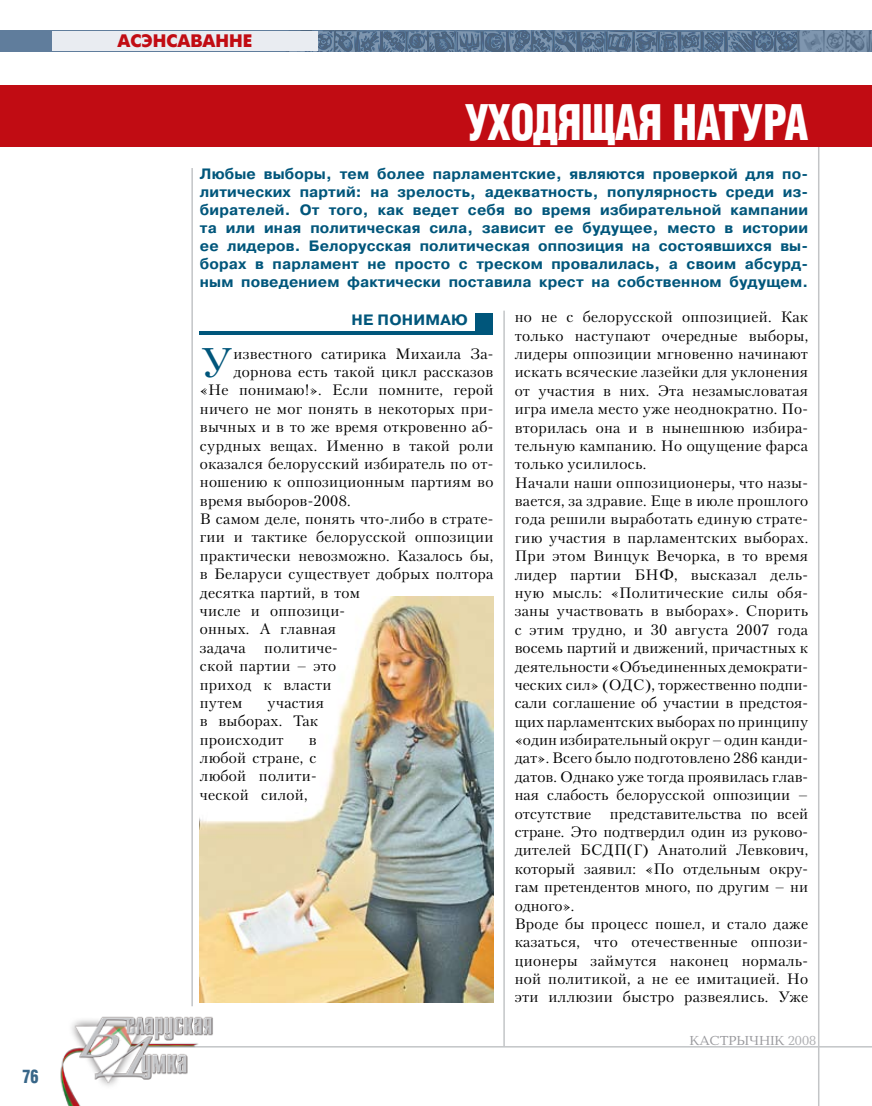
<style>
.page{position:relative;width:872px;height:1106px;background:#fff}
.page>*{position:absolute;margin:0;border:0;box-sizing:border-box;transform-origin:0 0}
.t1{font:700 47.85px "AG Letterica Cond L";letter-spacing:-.02em;color:#fff;scale:.9 1}
.t2{font:41.25px "Petersburg C";color:#00567b}
.t3{font:18px "Futuris Extra C";color:#c10c13}
.t4{font:700 18px "AG Letterica Cond L";color:#386688;scale:.9 1}
.t5{font:15px/18.3px "Petersburg C";letter-spacing:.015em;color:#000}
.t6{font:700 15px/18px "Pragmatica C";letter-spacing:.01em;color:#00567b;text-align:justify}
.t7{font:13.5px "Baltica C";color:#97979b}
.s1{color:#aeafb2}
</style>
<div class="page">
<img style="left:285px;top:30px;width:587px;height:1px">
<svg style="left:0;top:31px;width:871px;height:21px;background:#5f7995"></svg>
<div style="left:52px;top:31px;width:266px;height:20px;background:#e9ecf1"></div>
<hr style="left:146px;top:1046px;width:726px;height:1px;background:#c3c5c7">
<img style="left:60px;top:983px;width:170px;height:123px">
<svg style="left:871px;top:31px;width:1px;height:21px"></svg>
<hr style="left:818px;top:135px;width:1px;height:971px;background:#c3c5c7">
<hr style="left:191px;top:168px;width:2px;height:838px;background:#c3c5c7">
<hr style="left:503px;top:311px;width:2px;height:735px;background:#c3c5c7">
<div style="left:0;top:85px;width:872px;height:61px;background:#c10c13"></div>
<div style="left:475px;top:313px;width:18px;height:21px;background:#00567b"></div>
<hr style="left:199px;top:332px;width:294px;height:3px;background:#00567b">
<img style="left:200px;top:597px;width:293px;height:405px">
<p class="t4" style="left:23px;top:1065px;width:20px">76</p>
<p class="t3" style="left:118px;top:31px;width:136px">АСЭНСАВАННЕ</p>
<h1 class="t1" style="left:465px;top:94px;width:383px">УХОДЯЩАЯ НАТУРА</h1>
<p class="t6" style="left:200px;top:165px;width:610px">Любые выборы, тем более парламентские, являются проверкой для по&shy;литических партий: на зрелость, адекватность, популярность среди из&shy;бирателей. От того, как ведет себя во время избирательной кампании та или иная политическая сила, зависит ее будущее, место в истории ее лидеров. Белорусская политическая оппозиция на состоявшихся вы&shy;борах в парламент не просто с треском провалилась, а своим абсурд&shy;ным поведением фактически поставила крест на собственном будущем.</p>
<p class="t5" style="left:514px;top:308px;width:295px">но не с белорусской оппозицией. Как только наступают очередные выборы, лидеры оппозиции мгновенно начинают искать всяческие лазейки для уклонения от участия в них. Эта незамысловатая игра имела место уже неоднократно. По&shy;вторилась она и в нынешнюю избира&shy;тельную кампанию. Но ощущение фарса только усилилось.<br>Начали наши оппозиционеры, что назы&shy;вается, за здравие. Еще в июле прошлого года решили выработать единую страте&shy;гию участия в парламентских выборах.<br>При этом Винцук Вечорка, в то время лидер партии БНФ, высказал дель&shy;ную мысль: «Политические силы обя&shy;заны участвовать в выборах». Спорить с этим трудно, и 30 августа 2007 года восемь партий и движений, причастных к деятельности «Объединенных демократи&shy;ческих сил» (ОДС), торжественно подпи&shy;сали соглашение об участии в предстоя&shy;щих парламентских выборах по принципу «один избирательный округ – один канди&shy;дат». Всего было подготовлено 286 канди&shy;датов. Однако уже тогда проявилась глав&shy;ная слабость белорусской оппозиции – отсутствие представительства по всей стране. Это подтвердил один из руково&shy;дителей БСДП(Г) Анатолий Левкович, который заявил: «По отдельным окру&shy;гам претендентов много, по другим – ни одного».<br>Вроде бы процесс пошел, и стало даже казаться, что отечественные оппози&shy;ционеры займутся наконец нормаль&shy;ной политикой, а не ее имитацией. Но эти иллюзии быстро развеялись. Уже</p>
<p class="t6" style="left:351px;top:311px;width:118px">Не понимаю</p>
<h2 class="t2" style="left:200px;top:338px;width:35px">У</h2>
<p class="t5" style="left:234px;top:344px;width:261px">известного сатирика Михаила За-</p>
<p class="t5" style="left:234px;top:362px;width:261px">дорнова есть такой цикл рассказов</p>
<p class="t5" style="left:200px;top:381px;width:295px">«Не понимаю!». Если помните, герой</p>
<p class="t5" style="left:200px;top:399px;width:295px">ничего не мог понять в некоторых при-</p>
<p class="t5" style="left:200px;top:417px;width:295px">вычных и в то же время откровенно аб-</p>
<p class="t5" style="left:200px;top:436px;width:295px">сурдных вещах. Именно в такой роли</p>
<p class="t5" style="left:200px;top:454px;width:295px">оказался белорусский избиратель по от-</p>
<p class="t5" style="left:200px;top:473px;width:295px">ношению к оппозиционным партиям во</p>
<p class="t5" style="left:200px;top:491px;width:152px">время выборов-2008.</p>
<p class="t5" style="left:200px;top:509px;width:295px">В самом деле, понять что-либо в страте-</p>
<p class="t5" style="left:200px;top:528px;width:295px">гии и тактике белорусской оппозиции</p>
<p class="t5" style="left:200px;top:546px;width:295px">практически невозможно. Казалось бы,</p>
<p class="t5" style="left:200px;top:564px;width:295px">в Беларуси существует добрых полтора</p>
<p class="t5" style="left:200px;top:583px;width:162px">десятка партий, в том</p>
<p class="t5" style="left:200px;top:601px;width:147px">числе и оппозици-</p>
<p class="t5" style="left:200px;top:620px;width:138px">онных. А главная</p>
<p class="t5" style="left:200px;top:638px;width:139px">задача политиче-</p>
<p class="t5" style="left:200px;top:656px;width:138px">ской партии – это</p>
<p class="t5" style="left:200px;top:675px;width:133px">приход к власти</p>
<p class="t5" style="left:200px;top:693px;width:44px">путем</p>
<p class="t5" style="left:200px;top:693px;width:126px;text-indent:68px">участия в выборах. Так происходит</p>
<p class="t5" style="left:200px;top:730px;width:118px;text-align:justify;text-indent:109px">в любой стране, с любой полити&shy;ческой силой,</p>
<p class="t7" style="left:689px;top:1033px;width:128px">кастрычнІк <span class="s1">2008</span></p>
</div>
